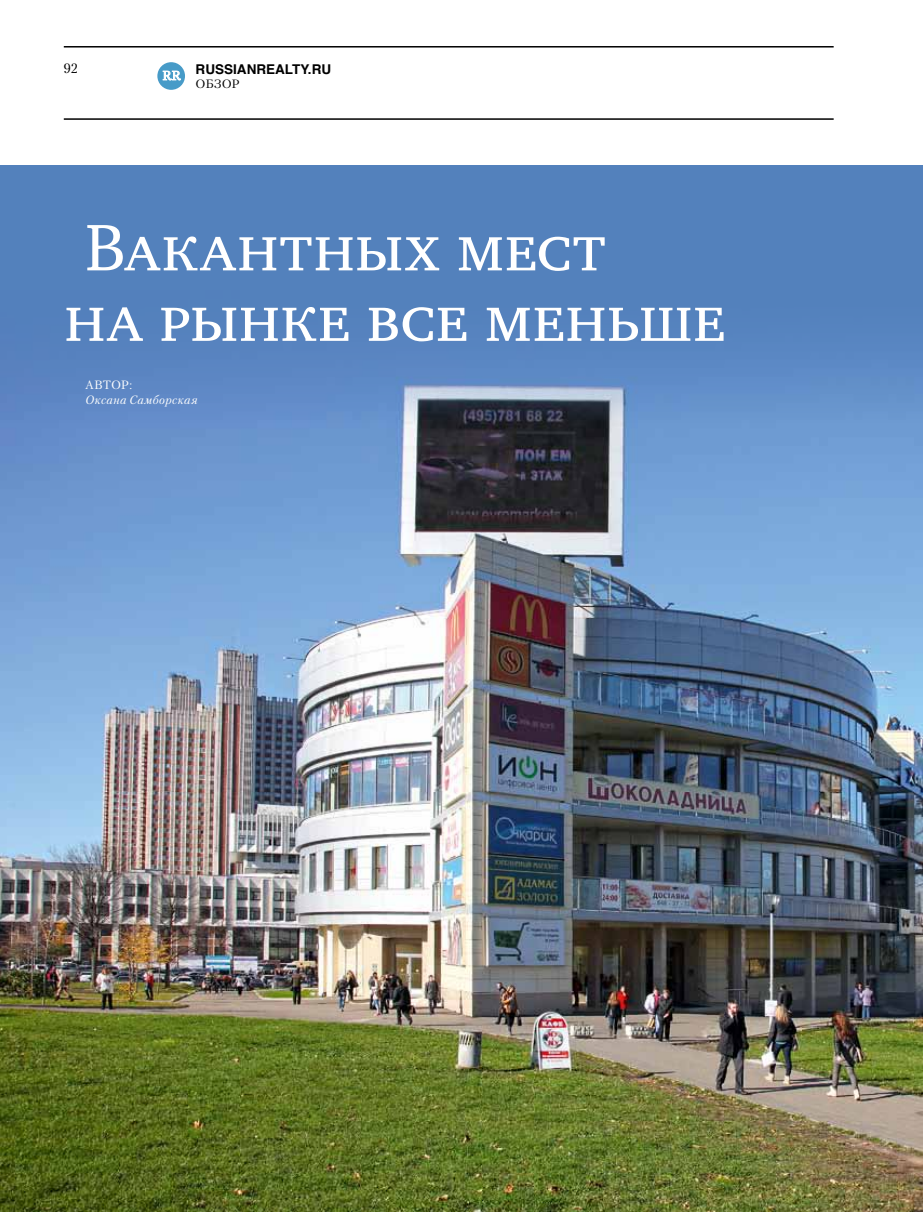
<style>
.page{position:relative;width:923px;height:1212px;background:#fff}
.page>*{position:absolute;margin:0;border:0;box-sizing:border-box;transform-origin:0 0}
.t1{font:67.5px/70.5px "Charter SCC";letter-spacing:-.01em;color:#fff}
.t2{font:700 13.5px "Helvetica TF";color:#000}
.t3{font:13.5px "Petersburg TF";color:#000}
.t4{font:12.6px "Petersburg TF";color:#fff}
.t5{font:italic 12px "Petersburg TF";letter-spacing:.035em;color:#fff}
.t6{font:12px "Petersburg TF";color:#fff}
.t7{font:12px "Petersburg TF";color:#000}
</style>
<div class="page">
<hr style="left:64px;top:118px;width:769px;height:2px;background:#000">
<hr style="left:64px;top:46px;width:769px;height:2px;background:#000">
<div style="left:157px;top:62px;width:28px;height:28px;background:#479bc8;border-radius:50%"></div>
<svg style="left:163px;top:71px;width:18px;height:9px"></svg>
<div style="left:0;top:166px;width:923px;height:1046px;background:#5381bc"></div>
<img style="left:0;top:363px;width:923px;height:849px">
<p class="t3" style="left:64px;top:60px;width:16px">92</p>
<p class="t2" style="left:196px;top:58px;width:137px">RUSSIANREALTY.RU</p>
<p class="t7" style="left:196px;top:77px;width:46px">Обзор</p>
<p class="t4" style="left:162px;top:68px;width:20px">RR</p>
<p class="t1" style="left:64px;top:213px;width:663px;text-indent:21px">Вакантных мест<br>на рынке все меньше</p>
<p class="t6" style="left:85px;top:378px;width:49px">Автор:</p>
<p class="t5" style="left:85px;top:392px;width:114px">Оксана Самборская</p>
</div>
